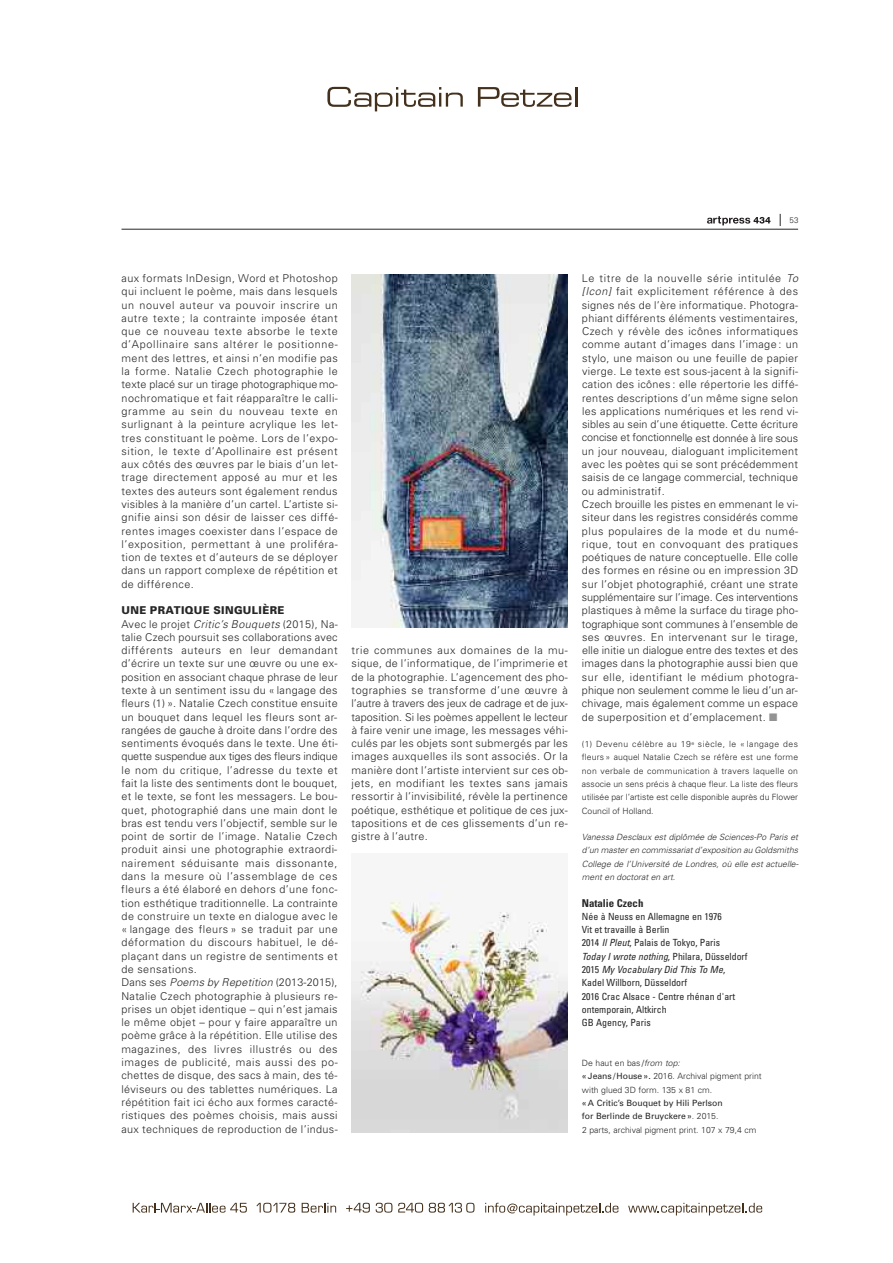
<style>
.page{position:relative;width:893px;height:1263px;background:#fff}
.page>*{position:absolute;margin:0;border:0;box-sizing:border-box;transform-origin:0 0}
.t1{font:300 10.8px/13.4px "Univers";letter-spacing:.035em;color:#272627;text-align:justify}
.t2{font:700 condensed 10.8px "Univers";color:#272627}
.t3{font:condensed 9.9px/13.4px "Univers";color:#272627}
.t4{font:300 8.55px/13.4px "Univers";color:#272627}
.t5{font:italic 300 8.55px/13.4px "Univers";letter-spacing:.005em;color:#272627;text-align:justify}
.t6{font:8.55px/13.4px "Univers";color:#272627}
.t7{font:300 7.95px "Univers";color:#272627}
.s1{font-weight:900}
.s2{font-style:italic}
.s3{color:#939393}
.s4{font-weight:400}
.s5{font-weight:300}
</style>
<div class="page">
<svg style="left:327px;top:87px;width:136px;height:24px"></svg>
<svg style="left:478px;top:87px;width:94px;height:20px"></svg>
<hr style="left:575px;top:87px;width:2px;height:20px;background:#44311d">
<svg style="left:133px;top:1203px;width:114px;height:9px"></svg>
<svg style="left:256px;top:1203px;width:39px;height:9px"></svg>
<svg style="left:302px;top:1203px;width:34px;height:9px"></svg>
<svg style="left:346px;top:1203px;width:24px;height:9px"></svg>
<svg style="left:376px;top:1203px;width:16px;height:10px"></svg>
<svg style="left:398px;top:1203px;width:25px;height:9px"></svg>
<svg style="left:429px;top:1203px;width:45px;height:10px"></svg>
<svg style="left:485px;top:1203px;width:133px;height:12px"></svg>
<svg style="left:628px;top:1203px;width:134px;height:12px"></svg>
<hr style="left:121px;top:229px;width:677px;height:1px;background:#272627">
<svg style="left:780px;top:214px;width:1px;height:12px"></svg>
<svg style="left:707px;top:216px;width:63px;height:9px"></svg>
<img style="left:352px;top:275px;width:216px;height:352px">
<img style="left:352px;top:891px;width:216px;height:241px">
<p class="t7" style="left:789px;top:216px;width:10px">53</p>
<p class="t1" style="left:121px;top:271px;width:218px">aux formats InDesign, Word et Photoshop qui incluent le poème, mais dans lesquels un nouvel auteur va pouvoir inscrire un autre texte ; la contrainte imposée étant que ce nouveau texte absorbe le texte d’Apollinaire sans altérer le positionne&shy;ment des lettres, et ainsi n’en modifie pas la forme. Natalie Czech photographie le texte placé sur un tirage photographique mo&shy;nochromatique et fait réapparaître le calli&shy;gramme au sein du nouveau texte en surlignant à la peinture acrylique les let&shy;tres constituant le poème. Lors de l’expo&shy;sition, le texte d’Apollinaire est présent aux côtés des œuvres par le biais d’un let&shy;trage directement apposé au mur et les textes des auteurs sont également rendus visibles à la manière d’un cartel. L’artiste si&shy;gnifie ainsi son désir de laisser ces diffé&shy;rentes images coexister dans l’espace de l’exposition, permettant à une proliféra&shy;tion de textes et d’auteurs de se déployer dans un rapport complexe de répétition et de différence.</p>
<p class="t1" style="left:121px;top:603px;width:218px;text-align:left"><span class="s1">UNE PRATIQUE SINGULIÈRE<br></span>Avec le projet <span class="s2">Critic’s Bouquets</span> (2015), Na&shy;talie Czech poursuit ses collaborations avec différents auteurs en leur demandant d’écrire un texte sur une œuvre ou une ex&shy;position en associant chaque phrase de leur texte à un sentiment issu du « langage des fleurs (1) ». Natalie Czech constitue ensuite un bouquet dans lequel les fleurs sont ar&shy;rangées de gauche à droite dans l’ordre des sentiments évoqués dans le texte. Une éti&shy;quette suspendue aux tiges des fleurs indique le nom du critique, l’adresse du texte et fait la liste des sentiments dont le bouquet, et le texte, se font les messagers. Le bou&shy;quet, photographié dans une main dont le bras est tendu vers l’objectif, semble sur le point de sortir de l’image. Natalie Czech produit ainsi une photographie extraordi&shy;nairement séduisante mais dissonante, dans la mesure où l’assemblage de ces fleurs a été élaboré en dehors d’une fonc&shy;tion esthétique traditionnelle. La contrainte de construire un texte en dialogue avec le « langage des fleurs » se traduit par une déformation du discours habituel, le dé&shy;plaçant dans un registre de sentiments et de sensations.<br>Dans ses <span class="s2">Poems by Repetition</span> (2013-2015), Natalie Czech photographie à plusieurs re&shy;prises un objet identique – qui n’est jamais le même objet – pour y faire apparaître un poème grâce à la répétition. Elle utilise des magazines, des livres illustrés ou des images de publicité, mais aussi des po&shy;chettes de disque, des sacs à main, des té&shy;léviseurs ou des tablettes numériques. La répétition fait ici écho aux formes caracté&shy;ristiques des poèmes choisis, mais aussi aux techniques de reproduction de l’indus-</p>
<p class="t1" style="left:352px;top:643px;width:218px">trie communes aux domaines de la mu&shy;sique, de l’informatique, de l’imprimerie et de la photographie. L’agencement des pho&shy;tographies se transforme d’une œuvre à l’autre à travers des jeux de cadrage et de jux&shy;taposition. Si les poèmes appellent le lecteur à faire venir une image, les messages véhi&shy;culés par les objets sont submergés par les images auxquelles ils sont associés. Or la manière dont l’artiste intervient sur ces ob&shy;jets, en modifiant les textes sans jamais ressortir à l’invisibilité, révèle la pertinence poétique, esthétique et politique de ces jux&shy;tapositions et de ces glissements d’un re&shy;gistre à l’autre.</p>
<p class="t1" style="left:582px;top:271px;width:218px;text-align:left">Le titre de la nouvelle série intitulée <span class="s2">To [Icon]</span> fait explicitement référence à des signes nés de l’ère informatique. Photogra&shy;phiant différents éléments vestimentaires, Czech y révèle des icônes informatiques comme autant d’images dans l’image : un stylo, une maison ou une feuille de papier vierge. Le texte est sous-jacent à la signifi&shy;cation des icônes : elle répertorie les diffé&shy;rentes descriptions d’un même signe selon les applications numériques et les rend vi&shy;sibles au sein d’une étiquette. Cette écriture concise et fonctionnelle est donnée à lire sous un jour nouveau, dialoguant implicitement avec les poètes qui se sont précédemment saisis de ce langage commercial, technique ou administratif.<br>Czech brouille les pistes en emmenant le vi&shy;siteur dans les registres considérés comme plus populaires de la mode et du numé&shy;rique, tout en convoquant des pratiques poétiques de nature conceptuelle. Elle colle des formes en résine ou en impression 3D sur l’objet photographié, créant une strate supplémentaire sur l’image. Ces interventions plastiques à même la surface du tirage pho&shy;tographique sont communes à l’ensemble de ses œuvres. En intervenant sur le tirage, elle initie un dialogue entre des textes et des images dans la photographie aussi bien que sur elle, identifiant le médium photogra&shy;phique non seulement comme le lieu d’un ar&shy;chivage, mais également comme un espace de superposition et d’emplacement. <span class="s3">■</span></p>
<p class="t4" style="left:582px;top:737px;width:218px;text-align:justify">(1) Devenu célèbre au 19<sup>e</sup> siècle, le « langage des fleurs » auquel Natalie Czech se réfère est une forme non verbale de communication à travers laquelle on associe un sens précis à chaque fleur. La liste des fleurs utilisée par l’artiste est celle disponible auprès du Flower Council of Holland.</p>
<p class="t5" style="left:582px;top:830px;width:218px">Vanessa Desclaux est diplômée de Sciences-Po Paris et d’un master en commissariat d’exposition au Goldsmiths College de l’Université de Londres, où elle est actuelle&shy;ment en doctorat en art.</p>
<p class="t2" style="left:582px;top:896px;width:63px">Natalie Czech</p>
<p class="t3" style="left:582px;top:909px;width:167px">Née à Neuss en Allemagne en 1976<br>Vit et travaille à Berlin<br>2014 <span class="s2">Il Pleut</span>, Palais de Tokyo, Paris<br><span class="s2">Today I wrote nothing</span>, Philara, Düsseldorf<br>2015 <span class="s2">My Vocabulary Did This To Me</span>,<br>Kadel Willborn, Düsseldorf<br>2016 Crac Alsace - Centre rhénan d'art ontemporain, Altkirch<br>GB Agency, Paris</p>
<p class="t4" style="left:582px;top:1056px;width:181px">De haut en bas /<span class="s2">from top:<br></span><span class="s4">« Jeans /House ».</span> 2016. Archival pigment print with glued 3D form. 135 x 81 cm.</p>
<p class="t6" style="left:582px;top:1096px;width:176px">« A Critic’s Bouquet by Hili Perlson<br>for Berlinde de Bruyckere »<span class="s5">. 2015.<br>2 parts, archival pigment print. 107 x 79,4 cm</span></p>
</div>
